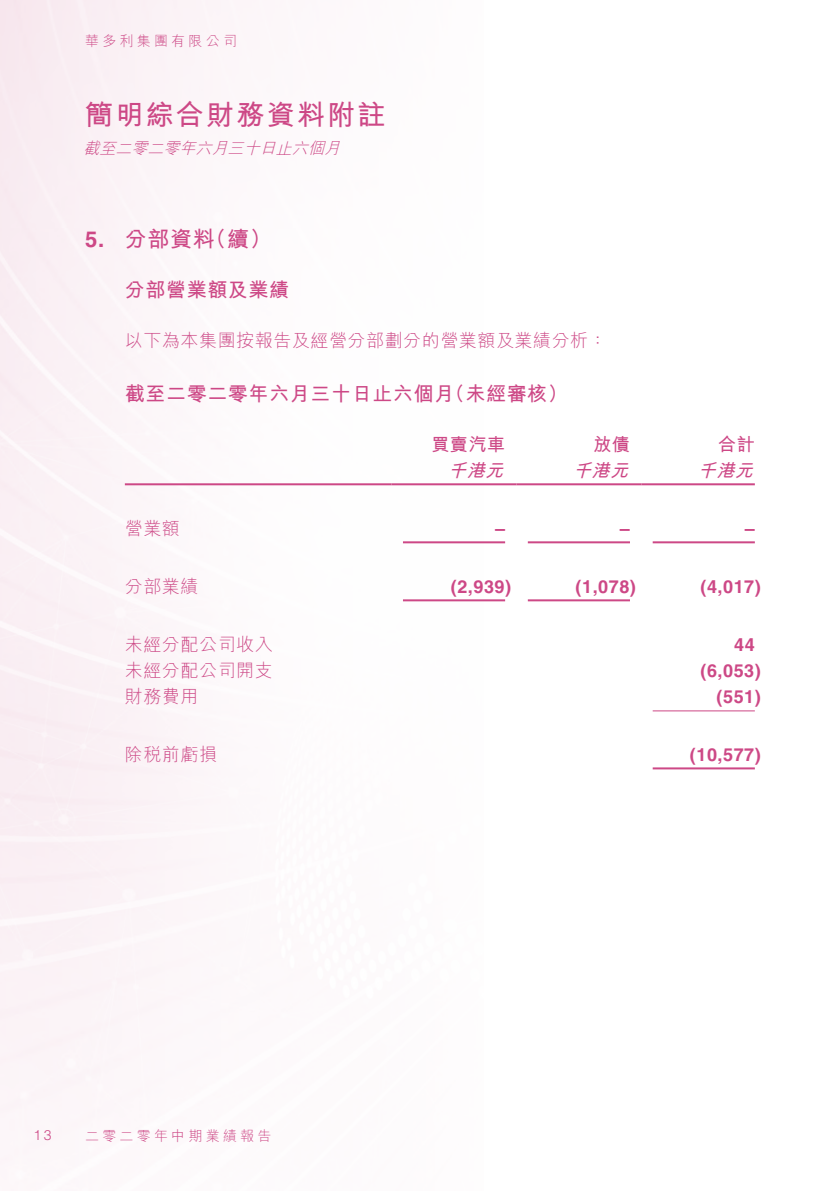
<style>
.page{position:relative;width:840px;height:1191px;background:#fff}
.page>*{position:absolute;margin:0;border:0;box-sizing:border-box;transform-origin:0 0}
.t1{font:700 28px "M Hei HK";letter-spacing:.08em;color:#cd4886}
.t2{font:700 22px "M Hei HK";color:#cd4886}
.t3{font:700 22px "Helvetica LT Std";color:#cd4886}
.t4{font:700 20px "M Hei HK";letter-spacing:.03em;color:#cd4886}
.t5{font:300 18px "M Hei HK";letter-spacing:.03em;color:#cd4886}
.t6{font:700 18px "Helvetica LT Std";letter-spacing:.03em;color:#cd4886}
.t7{font:italic 700 18px "M Hei HK";color:#cd4886}
.t8{font:700 18px "M Hei HK";letter-spacing:.03em;color:#cd4886}
.t9{font:italic 300 16px "M Hei HK";color:#cd4886}
.t10{font:300 14px "M Hei HK";letter-spacing:.23em;color:#cd4886}
.t11{font:300 14px "Helvetica LT Std";color:#cd4886}
</style>
<div class="page">
<hr style="left:125px;top:483px;width:266px;height:2px;background:#cd4886">
<hr style="left:391px;top:483px;width:125px;height:2px;background:#cd4886">
<hr style="left:516px;top:483px;width:125px;height:2px;background:#cd4886">
<hr style="left:641px;top:483px;width:113px;height:2px;background:#cd4886">
<hr style="left:403px;top:541px;width:102px;height:2px;background:#cd4886">
<hr style="left:527px;top:541px;width:102px;height:2px;background:#cd4886">
<hr style="left:652px;top:541px;width:102px;height:2px;background:#cd4886">
<hr style="left:403px;top:599px;width:102px;height:2px;background:#cd4886">
<hr style="left:527px;top:599px;width:102px;height:2px;background:#cd4886">
<hr style="left:652px;top:710px;width:102px;height:1px;background:#cd4886">
<hr style="left:652px;top:767px;width:102px;height:2px;background:#cd4886">
<p class="t10" style="left:85px;top:34px;width:153px">華多利集團有限公司</p>
<h1 class="t1" style="left:85px;top:94px;width:302px">簡明綜合財務資料附註</h1>
<p class="t9" style="left:83px;top:140px;width:262px">截至二零二零年六月三十日止六個月</p>
<p class="t3" style="left:85px;top:225px;width:21px">5.</p>
<p class="t2" style="left:125px;top:222px;width:91px">分部資料</p>
<p class="t2" style="left:204px;top:222px;width:69px">（續(</p>
<p class="t4" style="left:125px;top:275px;width:166px">分部營業額及業績</p>
<p class="t5" style="left:125px;top:331px;width:483px">以下為本集團按報告及經營分部劃分的營業額及業績分析：</p>
<p class="t4" style="left:444px;top:379px;width:125px">（未經審核(</p>
<p class="t4" style="left:125px;top:379px;width:330px">截至二零二零年六月三十日止六個月</p>
<p class="t5" style="left:125px;top:519px;width:57px">營業額</p>
<p class="t5" style="left:125px;top:577px;width:75px">分部業績</p>
<p class="t5" style="left:125px;top:635px;width:149px">未經分配公司收入</p>
<p class="t5" style="left:125px;top:661px;width:149px">未經分配公司開支</p>
<p class="t5" style="left:125px;top:687px;width:75px">財務費用</p>
<p class="t5" style="left:125px;top:745px;width:94px">除稅前虧損</p>
<p class="t8" style="left:431px;top:431px;width:75px">買賣汽車</p>
<p class="t8" style="left:593px;top:431px;width:38px">放債</p>
<p class="t7" style="left:448px;top:457px;width:63px">千港元</p>
<p class="t7" style="left:572px;top:457px;width:63px">千港元</p>
<p class="t6" style="left:495px;top:518px;width:12px">–</p>
<p class="t6" style="left:619px;top:518px;width:12px">–</p>
<p class="t6" style="left:450px;top:576px;width:62px">)2,939(</p>
<p class="t6" style="left:575px;top:576px;width:62px">)1,078(</p>
<p class="t8" style="left:717px;top:431px;width:38px">合計</p>
<p class="t7" style="left:697px;top:457px;width:63px">千港元</p>
<p class="t6" style="left:744px;top:518px;width:12px">–</p>
<p class="t6" style="left:700px;top:576px;width:62px">)4,017(</p>
<p class="t6" style="left:733px;top:634px;width:22px">44</p>
<p class="t6" style="left:700px;top:660px;width:62px">)6,053(</p>
<p class="t6" style="left:716px;top:686px;width:46px">)551(</p>
<p class="t6" style="left:689px;top:744px;width:72px">)10,577(</p>
<p class="t11" style="left:33px;top:1126px;width:20px">13</p>
<p class="t10" style="left:85px;top:1128px;width:188px">二零二零年中期業績報告</p>
</div>
